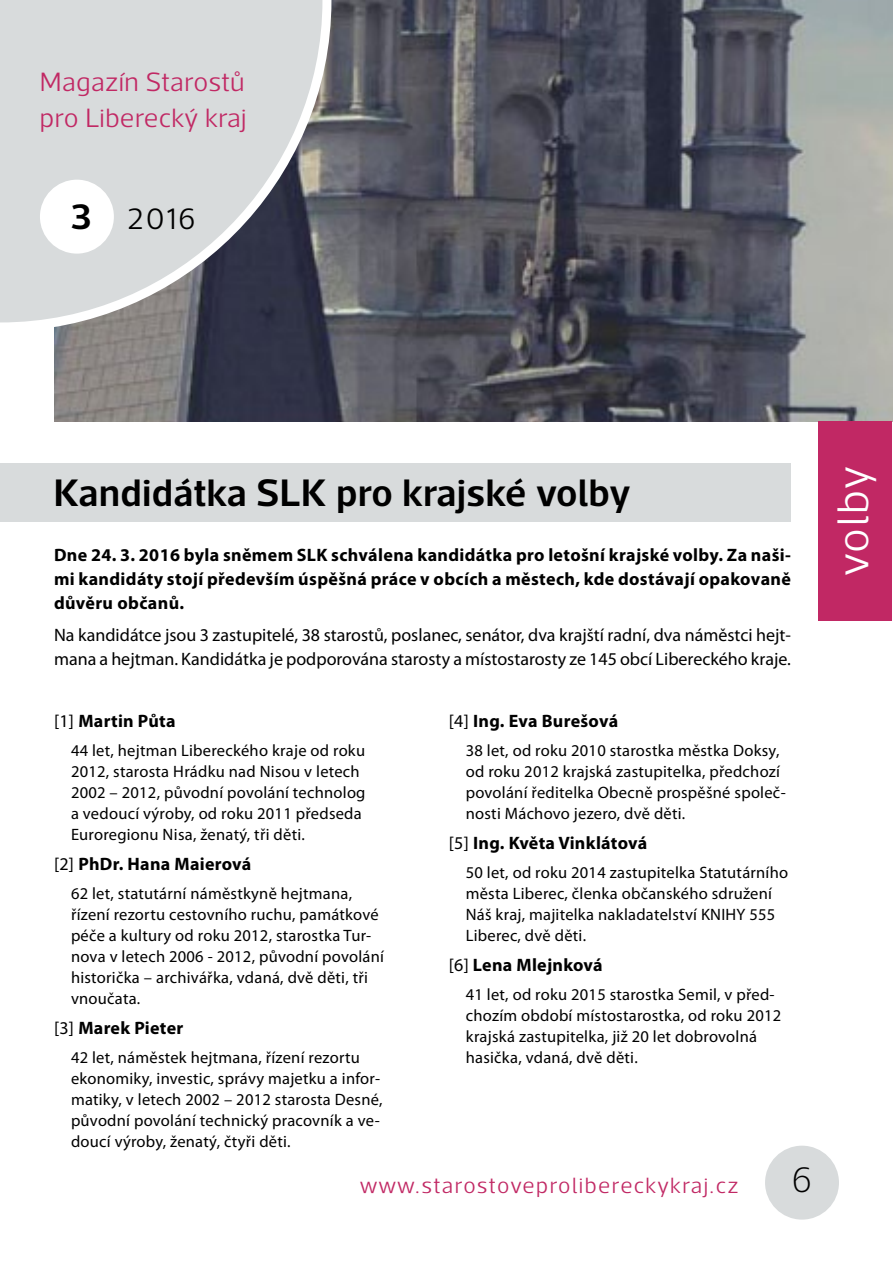
<style>
.page{position:relative;width:893px;height:1263px;background:#fff}
.page>*{position:absolute;margin:0;border:0;box-sizing:border-box;transform-origin:0 0}
.t1{font:300 45px "Acto";letter-spacing:.025em;color:#fff}
.t2{font:600 39px "Acto";letter-spacing:.015em;color:#000}
.t3{font:200 36px "Acto";color:#000}
.t4{font:300 30px "Acto";color:#000}
.t5{font:300 27px/36px "Acto";letter-spacing:.015em;color:#c12864}
.t6{font:300 22.5px "Acto";letter-spacing:.055em;color:#c12864}
.t7{font:700 18px/24px "Myriad Pro";letter-spacing:.015em;color:#000;text-align:justify}
.t8{font:18px/24px "Myriad Pro";color:#000}
.t9{font:16.5px/21px "Myriad Pro";letter-spacing:.015em;color:#000}
.s1{font-weight:600;font-size:36px}
.s2{font-weight:400}
</style>
<div class="page">
<div style="left:765px;top:1146px;width:74px;height:73px;background:#d8dbdc;border-radius:50%"></div>
<img style="left:54px;top:0;width:839px;height:422px">
<svg style="left:0;top:0;width:336px;height:336px;background:#b9bbbe"></svg>
<div style="left:40px;top:180px;width:74px;height:74px;background:#fff;border-radius:50%"></div>
<div style="left:0;top:463px;width:791px;height:58px;background:#d8dbdc"></div>
<div style="left:818px;top:422px;width:74px;height:199px;background:#c12864"></div>
<h3 class="t5" style="left:40px;top:63px;width:208px">Magazín Starostů pro Liberecký kraj</h3>
<h3 class="t4" style="left:71px;top:201px;width:126px"><span class="s1">3</span> 2016</h3>
<h2 class="t2" style="left:54px;top:469px;width:578px">Kandidátka SLK pro krajské volby</h2>
<h1 class="t1" style="left:827px;top:576px;width:111px;rotate:-90deg">volby</h1>
<p class="t7" style="left:54px;top:542px;width:738px">Dne 24. 3. 2016 byla sněmem SLK schválena kandidátka pro letošní krajské volby. Za naši&shy;mi kandidáty stojí především úspěšná práce v obcích a městech, kde dostávají opakovaně důvěru občanů.</p>
<p class="t8" style="left:54px;top:623px;width:738px">Na kandidátce jsou 3 zastupitelé, 38 starostů, poslanec, senátor, dva krajští radní, dva náměstci hejt&shy;mana a hejtman. Kandidátka je podporována starosty a místostarosty ze 145 obcí Libereckého kraje.</p>
<p class="t7" style="left:54px;top:708px;width:123px"><span class="s2">[1]</span> Martin Půta</p>
<p class="t9" style="left:71px;top:740px;width:296px">44 let, hejtman Libereckého kraje od roku 2012, starosta Hrádku nad Nisou v letech 2002 – 2012, původní povolání technolog a vedoucí výroby, od roku 2011 předseda Euroregionu Nisa, ženatý, tři děti.</p>
<p class="t7" style="left:54px;top:851px;width:199px"><span class="s2">[2]</span> PhDr. Hana Maierová</p>
<p class="t9" style="left:71px;top:883px;width:314px">62 let, statutární náměstkyně hejtmana, řízení rezortu cestovního ruchu, památkové péče a kultury od roku 2012, starostka Tur&shy;nova v letech 2006 - 2012, původní povolání historička – archivářka, vdaná, dvě děti, tři vnoučata.</p>
<p class="t7" style="left:54px;top:1015px;width:131px"><span class="s2">[3]</span> Marek Pieter</p>
<p class="t9" style="left:71px;top:1047px;width:313px">42 let, náměstek hejtmana, řízení rezortu ekonomiky, investic, správy majetku a infor&shy;matiky, v letech 2002 – 2012 starosta Desné, původní povolání technický pracovník a ve&shy;doucí výroby, ženatý, čtyři děti.</p>
<p class="t7" style="left:449px;top:708px;width:171px"><span class="s2">[4]</span> Ing. Eva Burešová</p>
<p class="t9" style="left:466px;top:740px;width:321px">38 let, od roku 2010 starostka městka Doksy, od roku 2012 krajská zastupitelka, předchozí povolání ředitelka Obecně prospěšné společ&shy;nosti Máchovo jezero, dvě děti.</p>
<p class="t7" style="left:449px;top:830px;width:200px"><span class="s2">[5]</span> Ing. Květa Vinklátová</p>
<p class="t9" style="left:466px;top:862px;width:324px">50 let, od roku 2014 zastupitelka Statutárního města Liberec, členka občanského sdružení Náš kraj, majitelka nakladatelství KNIHY 555<br>Liberec, dvě děti.</p>
<p class="t7" style="left:449px;top:952px;width:156px"><span class="s2">[6]</span> Lena Mlejnková</p>
<p class="t9" style="left:466px;top:984px;width:317px">41 let, od roku 2015 starostka Semil, v před&shy;chozím období místostarostka, od roku 2012 krajská zastupitelka, již 20 let dobrovolná hasička, vdaná, dvě děti.</p>
<h3 class="t6" style="left:360px;top:1172px;width:380px">www.starostoveprolibereckykraj.cz</h3>
<h3 class="t3" style="left:791px;top:1160px;width:22px">6</h3>
</div>
